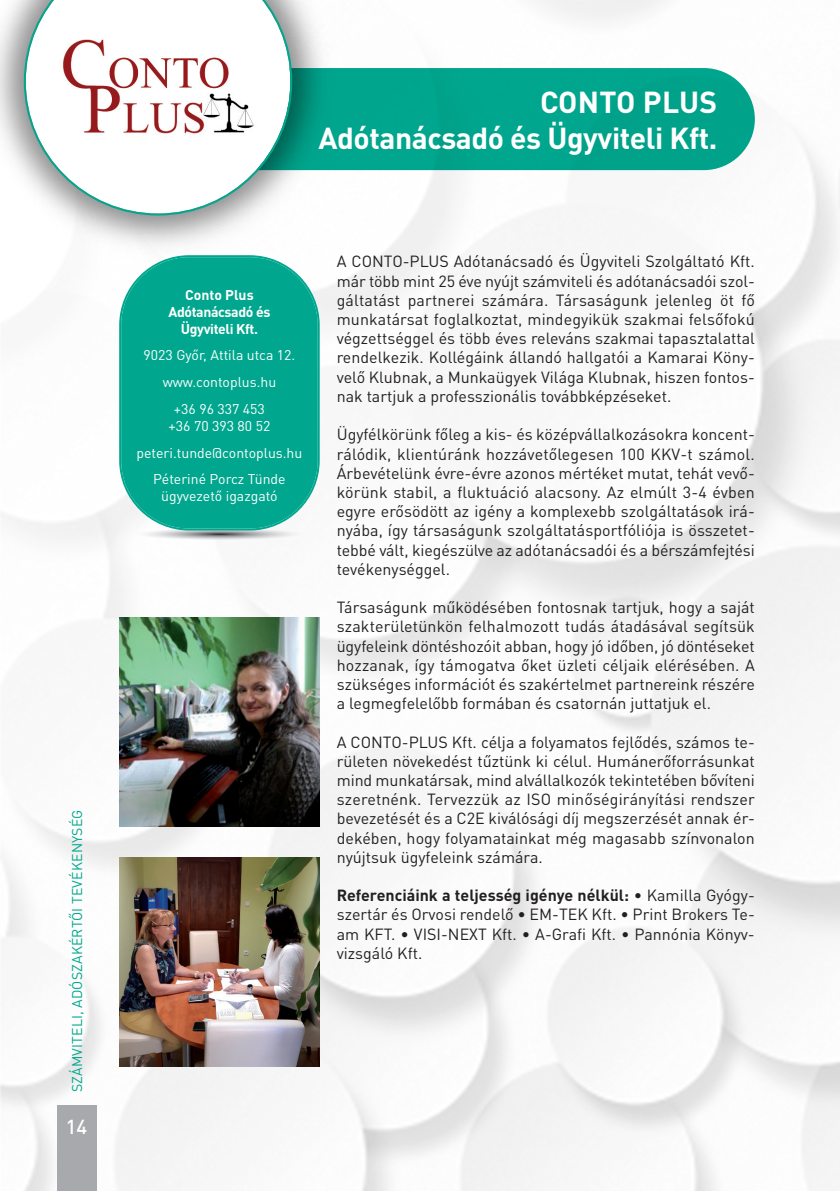
<style>
.page{position:relative;width:840px;height:1191px;background:#fff}
.page>*{position:absolute;margin:0;border:0;box-sizing:border-box;transform-origin:0 0}
.t1{font:700 30px/36px "DIN Pro";letter-spacing:-.015em;color:#fff;text-align:right}
.t2{font:500 20px "DIN Pro";color:#fff}
.t3{font:16px/19.2px "DIN Pro";color:#231f20;text-align:justify}
.t4{font:14px/26.8px "DIN Pro";color:#fff;text-align:center}
.t5{font:700 14px/16.8px "DIN Pro";letter-spacing:-.025em;color:#fff;text-align:center}
.t6{font:14px "DIN Pro";letter-spacing:.01em;color:#00a78e}
.s1{font-weight:700}
</style>
<div class="page">
<img style="left:0;top:0;width:839px;height:1191px">
<svg style="left:134px;top:530px;width:170px;height:10px"></svg>
<svg style="left:119px;top:260px;width:200px;height:270px;background:#11ac95"></svg>
<div style="left:57px;top:1106px;width:39px;height:85px;background:#a8a9ad"></div>
<img style="left:0;top:0;width:336px;height:260px">
<svg style="left:24px;top:0;width:268px;height:215px"></svg>
<img style="left:56px;top:35px;width:204px;height:103px">
<img style="left:119px;top:617px;width:200px;height:209px">
<img style="left:119px;top:857px;width:200px;height:209px">
<p class="t6" style="left:72px;top:1092px;width:284px;rotate:-90deg">SZÁMVITELI, ADÓSZAKÉRTŐI TEVÉKENYSÉG</p>
<p class="t2" style="left:66px;top:1120px;width:23px">14</p>
<h1 class="t1" style="left:318px;top:87px;width:400px">CONTO PLUS<br>Adótanácsadó és Ügyviteli Kft.</h1>
<p class="t5" style="left:168px;top:288px;width:103px">Conto Plus<br>Adótanácsadó és<br>Ügyviteli Kft.</p>
<p class="t4" style="left:143px;top:343px;width:153px">9023 Győr, Attila utca 12. www.contoplus.hu<br>+36 96 337 453</p>
<p class="t4" style="left:136px;top:414px;width:167px">+36 70 393 80 52 peteri.tunde@contoplus.hu<br>Péteriné Porcz Tünde</p>
<p class="t4" style="left:161px;top:484px;width:118px">ügyvezető igazgató</p>
<p class="t3" style="left:336px;top:254px;width:419px">A CONTO-PLUS Adótanácsadó és Ügyviteli Szolgáltató Kft. már több mint 25 éve nyújt számviteli és adótanácsadói szol&shy;gáltatást partnerei számára. Társaságunk jelenleg öt fő munkatársat foglalkoztat, mindegyikük szakmai felsőfokú végzettséggel és több éves releváns szakmai tapasztalattal rendelkezik. Kollégáink állandó hallgatói a Kamarai Köny&shy;velő Klubnak, a Munkaügyek Világa Klubnak, hiszen fontos&shy;nak tartjuk a professzionális továbbképzéseket.</p>
<p class="t3" style="left:336px;top:427px;width:419px">Ügyfélkörünk főleg a kis- és középvállalkozásokra koncent&shy;rálódik, klientúránk hozzávetőlegesen 100 KKV-t számol.<br>Árbevételünk évre-évre azonos mértéket mutat, tehát vevő&shy;körünk stabil, a fluktuáció alacsony. Az elmúlt 3-4 évben egyre erősödött az igény a komplexebb szolgáltatások irá&shy;nyába, így társaságunk szolgáltatásportfóliója is összetet&shy;tebbé vált, kiegészülve az adótanácsadói és a bérszámfejtési tevékenységgel.</p>
<p class="t3" style="left:336px;top:599px;width:419px">Társaságunk működésében fontosnak tartjuk, hogy a saját szakterületünkön felhalmozott tudás átadásával segítsük ügyfeleink döntéshozóit abban, hogy jó időben, jó döntéseket hozzanak, így támogatva őket üzleti céljaik elérésében. A szükséges információt és szakértelmet partnereink részére a legmegfelelőbb formában és csatornán juttatjuk el.</p>
<p class="t3" style="left:336px;top:734px;width:419px">A CONTO-PLUS Kft. célja a folyamatos fejlődés, számos te&shy;rületen növekedést tűztünk ki célul. Humánerőforrásunkat mind munkatársak, mind alvállalkozók tekintetében bővíteni szeretnénk. Tervezzük az ISO minőségirányítási rendszer bevezetését és a C2E kiválósági díj megszerzését annak ér&shy;dekében, hogy folyamatainkat még magasabb színvonalon nyújtsuk ügyfeleink számára.</p>
<p class="t3" style="left:336px;top:887px;width:419px"><span class="s1">Referenciáink a teljesség igénye nélkül:</span> • Kamilla Gyógy&shy;szertár és Orvosi rendelő • EM-TEK Kft. • Print Brokers Te&shy;am KFT. • VISI-NEXT Kft. • A-Grafi Kft. • Pannónia Könyv&shy;vizsgáló Kft.</p>
</div>
